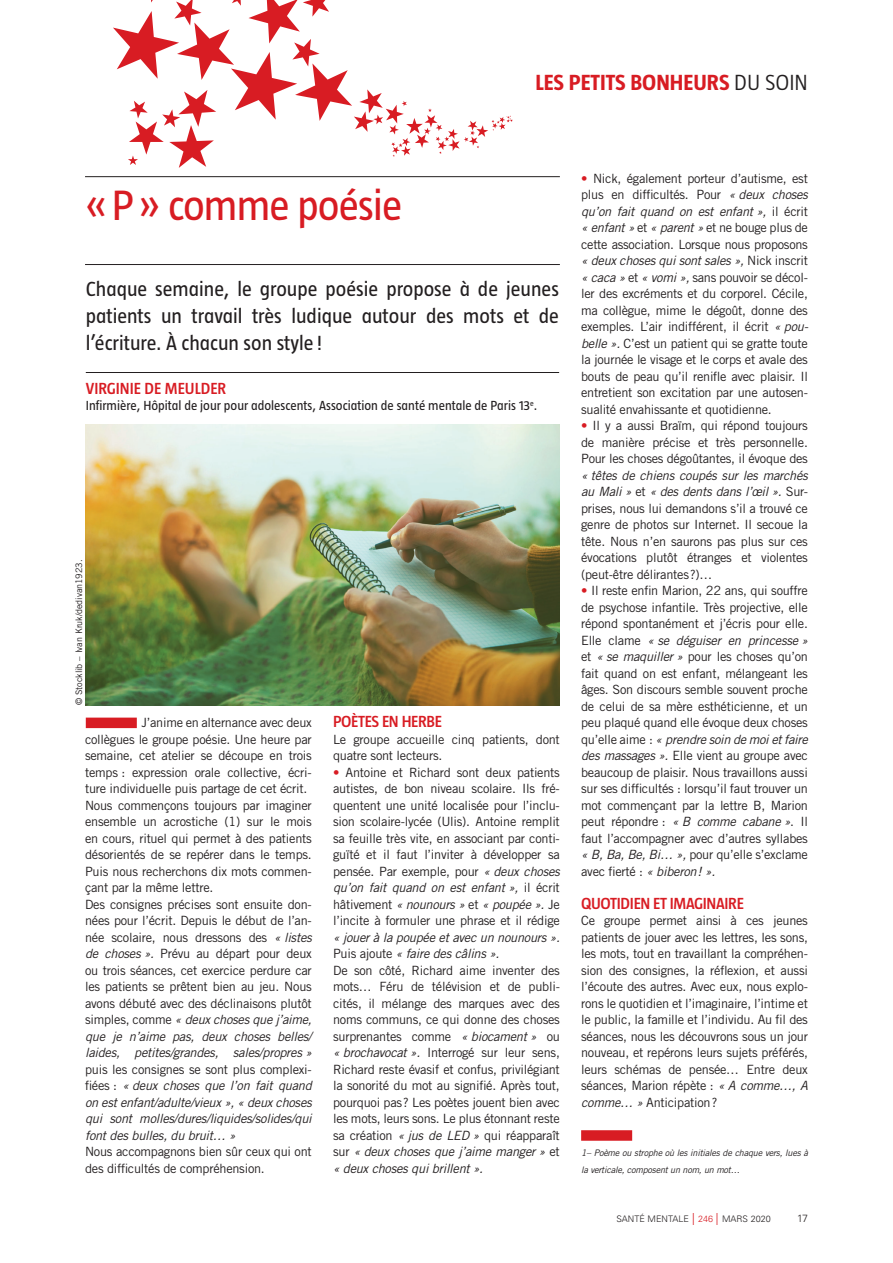
<style>
.page{position:relative;width:893px;height:1263px;background:#fff}
.page>*{position:absolute;margin:0;border:0;box-sizing:border-box;transform-origin:0 0}
.t1{font:43.5px "Taz";letter-spacing:-.02em;color:#d81c23}
.t2{font:700 22.5px "Taz";color:#d81c23}
.t3{font:21px/27px "Taz";color:#231f20;text-align:justify}
.t4{font:600 16.5px "Taz";letter-spacing:-.02em;color:#d81c23}
.t5{font:600 16.5px "Taz";color:#d81c23}
.t6{font:13.5px "Taz";color:#231f20}
.t7{font:12.75px/16.5px "Trade Gothic";letter-spacing:-.02em;color:#231f20;text-align:justify}
.t8{font:italic 12.75px/16.5px "Trade Gothic";letter-spacing:-.02em;color:#231f20;text-align:justify}
.t9{font:300 10.5px "Univers";color:#231f20}
.t10{font:italic 9px/16.5px "Trade Gothic";letter-spacing:-.02em;color:#231f20}
.t11{font:9px "Trade Gothic";letter-spacing:-.01em;color:#231f20}
.t12{font:300 9px "Univers";color:#231f20}
.s1{font-weight:300;color:#231f20}
.s2{font-style:italic}
.s3{font-style:normal}
.s4{color:#d81c23}
.s5{font-size:12px;color:#d81c23}
</style>
<div class="page">
<svg style="left:113px;top:0;width:400px;height:168px"></svg>
<hr style="left:85px;top:176px;width:475px;height:1px;background:#231f20">
<hr style="left:85px;top:264px;width:475px;height:1px;background:#231f20">
<hr style="left:86px;top:372px;width:473px;height:1px;background:#231f20">
<div style="left:86px;top:718px;width:51px;height:10px;background:#d81c23"></div>
<div style="left:581px;top:1130px;width:51px;height:11px;background:#d81c23"></div>
<img style="left:85px;top:424px;width:475px;height:281px">
<h2 class="t2" style="left:535px;top:71px;width:274px">LES PETITS BONHEURS <span class="s1">DU SOIN</span></h2>
<h1 class="t1" style="left:85px;top:183px;width:319px">« P » comme poésie</h1>
<h3 class="t3" style="left:86px;top:276px;width:475px">Chaque semaine, le groupe poésie propose à de jeunes patients un travail très ludique autour des mots et de l’écriture. À chacun son style !</h3>
<p class="t5" style="left:86px;top:380px;width:142px">VIRGINIE DE MEULDER</p>
<p class="t6" style="left:86px;top:399px;width:453px">Infirmière, Hôpital de jour pour adolescents, Association de santé mentale de Paris 13<sup>e</sup>.</p>
<p class="t11" style="left:74px;top:705px;width:147px;rotate:-90deg">© Stocklib – Ivan Kruk/dedivan1923.</p>
<p class="t7" style="left:85px;top:714px;width:228px;text-align:left;text-indent:56px">J’anime en alternance avec deux collègues le groupe poésie. Une heure par semaine, cet atelier se découpe en trois temps : expression orale collective, écri&shy;ture individuelle puis partage de cet écrit.<br>Nous commençons toujours par imaginer ensemble un acrostiche (1) sur le mois en cours, rituel qui permet à des patients désorientés de se repérer dans le temps.<br>Puis nous recherchons dix mots commen&shy;çant par la même lettre.<br>Des consignes précises sont ensuite don&shy;nées pour l’écrit. Depuis le début de l’an&shy;née scolaire, nous dressons des <span class="s2">« listes de choses ».</span> Prévu au départ pour deux ou trois séances, cet exercice perdure car les patients se prêtent bien au jeu. Nous avons débuté avec des déclinaisons plutôt simples, comme <span class="s2">« deux choses que j’aime, que je n’aime pas, deux choses belles/ laides, petites/grandes, sales/propres »</span></p>
<p class="t8" style="left:85px;top:1061px;width:228px"><span class="s3">puis les consignes se sont plus complexi&shy;fiées :</span> « deux choses que l’on fait quand on est enfant/adulte/vieux », « deux choses qui sont molles/dures/liquides/solides/qui font des bulles, du bruit… »</p>
<p class="t7" style="left:85px;top:1143px;width:228px">Nous accompagnons bien sûr ceux qui ont des difficultés de compréhension.</p>
<p class="t4" style="left:333px;top:713px;width:110px">POÈTES EN HERBE</p>
<p class="t7" style="left:333px;top:731px;width:228px">Le groupe accueille cinq patients, dont quatre sont lecteurs.</p>
<p class="t7" style="left:333px;top:764px;width:228px"><span class="s4">•</span> Antoine et Richard sont deux patients autistes, de bon niveau scolaire. Ils fré&shy;quentent une unité localisée pour l’inclu&shy;sion scolaire-lycée (Ulis). Antoine remplit sa feuille très vite, en associant par conti&shy;guïté et il faut l’inviter à développer sa pensée. Par exemple, pour <span class="s2">« deux choses qu’on fait quand on est enfant »,</span> il écrit hâtivement <span class="s2">« nounours »</span> et <span class="s2">« poupée ».</span> Je l’incite à formuler une phrase et il rédige</p>
<p class="t7" style="left:333px;top:929px;width:228px;text-align:left"><span class="s2">« jouer à la poupée et avec un nounours ».<br></span>Puis ajoute <span class="s2">« faire des câlins ».<br></span>De son côté, Richard aime inventer des mots… Féru de télévision et de publi&shy;cités, il mélange des marques avec des noms communs, ce qui donne des choses surprenantes comme <span class="s2">« biocament »</span> ou <span class="s2">« brochavocat ».</span> Interrogé sur leur sens, Richard reste évasif et confus, privilégiant la sonorité du mot au signifié. Après tout, pourquoi pas? Les poètes jouent bien avec les mots, leurs sons. Le plus étonnant reste sa création <span class="s2">« jus de LED »</span> qui réapparaît sur <span class="s2">« deux choses que j’aime manger »</span> et <span class="s2">« deux choses qui brillent ».</span></p>
<p class="t7" style="left:581px;top:170px;width:229px"><span class="s4">•</span> Nick, également porteur d’autisme, est plus en difficultés. Pour <span class="s2">« deux choses qu’on fait quand on est enfant »,</span> il écrit <span class="s2">« enfant »</span> et <span class="s2">« parent »</span> et ne bouge plus de cette association. Lorsque nous proposons <span class="s2">« deux choses qui sont sales »,</span> Nick inscrit <span class="s2">« caca »</span> et <span class="s2">« vomi »,</span> sans pouvoir se décol&shy;ler des excréments et du corporel. Cécile, ma collègue, mime le dégoût, donne des exemples. L’air indifférent, il écrit <span class="s2">« pou&shy;belle ».</span> C’est un patient qui se gratte toute la journée le visage et le corps et avale des bouts de peau qu’il renifle avec plaisir. Il entretient son excitation par une autosen&shy;sualité envahissante et quotidienne.</p>
<p class="t7" style="left:581px;top:417px;width:228px"><span class="s4">•</span> Il y a aussi Braïm, qui répond toujours de manière précise et très personnelle.<br>Pour les choses dégoûtantes, il évoque des</p>
<p class="t7" style="left:581px;top:467px;width:228px"><span class="s2">« têtes de chiens coupés sur les marchés au Mali »</span> et <span class="s2">« des dents dans l’œil ».</span> Sur&shy;prises, nous lui demandons s’il a trouvé ce genre de photos sur Internet. Il secoue la tête. Nous n’en saurons pas plus sur ces évocations plutôt étranges et violentes (peut-être délirantes?)…</p>
<p class="t7" style="left:581px;top:582px;width:228px"><span class="s4">•</span> Il reste enfin Marion, 22 ans, qui souffre de psychose infantile. Très projective, elle répond spontanément et j’écris pour elle.<br>Elle clame <span class="s2">« se déguiser en princesse » </span>et <span class="s2">« se maquiller »</span> pour les choses qu’on fait quand on est enfant, mélangeant les âges. Son discours semble souvent proche de celui de sa mère esthéticienne, et un peu plaqué quand elle évoque deux choses qu’elle aime : <span class="s2">« prendre soin de moi et faire des massages ».</span> Elle vient au groupe avec beaucoup de plaisir. Nous travaillons aussi sur ses difficultés : lorsqu’il faut trouver un mot commençant par la lettre B, Marion peut répondre : <span class="s2">« B comme cabane »</span>. Il faut l’accompagner avec d’autres syllabes <span class="s2">« B, Ba, Be, Bi… »,</span> pour qu’elle s’exclame avec fierté : <span class="s2">« biberon! ».</span></p>
<p class="t4" style="left:581px;top:894px;width:164px">QUOTIDIEN ET IMAGINAIRE</p>
<p class="t7" style="left:581px;top:912px;width:228px">Ce groupe permet ainsi à ces jeunes patients de jouer avec les lettres, les sons, les mots, tout en travaillant la compréhen&shy;sion des consignes, la réflexion, et aussi l’écoute des autres. Avec eux, nous explo&shy;rons le quotidien et l’imaginaire, l’intime et le public, la famille et l’individu. Au fil des séances, nous les découvrons sous un jour nouveau, et repérons leurs sujets préférés, leurs schémas de pensée… Entre deux séances, Marion répète : <span class="s2">« A comme…, A comme… »</span> Anticipation?</p>
<p class="t10" style="left:581px;top:1144px;width:228px">1– Poème ou strophe où les initiales de chaque vers, lues à la verticale, composent un nom, un mot…</p>
<p class="t12" style="left:617px;top:1213px;width:156px">SANTÉ MENTALE <span class="s5">|</span> <span class="s4">246</span> <span class="s5">|</span> MARS 2020</p>
<p class="t9" style="left:797px;top:1212px;width:12px">17</p>
</div>
